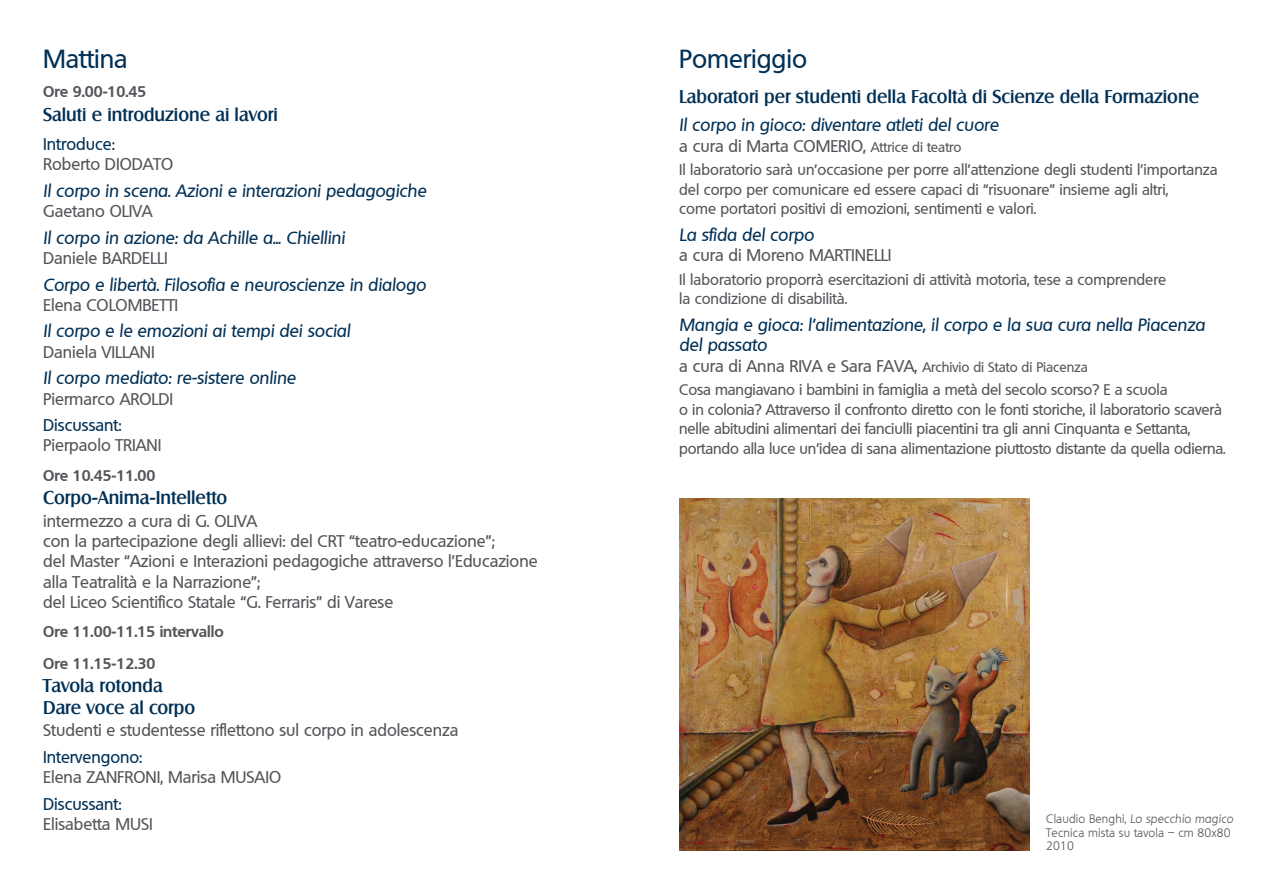
<style>
.page{position:relative;width:1276px;height:893px;background:#fff}
.page>*{position:absolute;margin:0;border:0;box-sizing:border-box;transform-origin:0 0}
.Titolo_3{font:500 25.5px "Quebec";color:#003056}
.Titolo_2{font:500 18px/21.6px "Salzburg";color:#003056}
.Titolo_4{font:italic 500 17.25px/20.2px "Quebec";color:#003056}
.professore{font:500 16.5px/20.2px "Quebec";color:#54555a}
.professore-2{font:500 16.5px "Quebec";color:#003056}
.Testo{font:500 15px/19.5px "Quebec";letter-spacing:-.01em;color:#54555a}
.ora{font:700 15px "Quebec";color:#54555a}
.Info{font:300 12px/13.5px "Quebec";letter-spacing:.01em;color:#54555a}
.s1{font-size:13.5px}
.s2{font-style:italic}
</style>
<div class="page">
<img style="left:679px;top:498px;width:350px;height:352px">
<p class="Titolo_3" style="left:43px;top:43px;width:86px">Mattina</p>
<p class="ora" style="left:43px;top:82px;width:105px">Ore 9.00-10.45</p>
<p class="Titolo_2" style="left:43px;top:104px;width:236px">Saluti e introduzione ai lavori</p>
<p class="professore-2" style="left:43px;top:133px;width:73px">Introduce:</p>
<p class="professore" style="left:43px;top:154px;width:132px">Roberto DIODATO</p>
<p class="Titolo_4" style="left:43px;top:180px;width:385px">Il corpo in scena. Azioni e interazioni pedagogiche</p>
<p class="professore" style="left:43px;top:201px;width:111px">Gaetano OLIVA</p>
<p class="Titolo_4" style="left:43px;top:227px;width:303px">Il corpo in azione: da Achille a... Chiellini</p>
<p class="professore" style="left:43px;top:248px;width:126px">Daniele BARDELLI</p>
<p class="Titolo_4" style="left:43px;top:274px;width:384px">Corpo e libertà. Filosofia e neuroscienze in dialogo</p>
<p class="professore" style="left:43px;top:295px;width:137px">Elena COLOMBETTI</p>
<p class="Titolo_4" style="left:43px;top:321px;width:309px">Il corpo e le emozioni ai tempi dei social</p>
<p class="professore" style="left:43px;top:341px;width:113px">Daniela VILLANI</p>
<p class="Titolo_4" style="left:43px;top:368px;width:254px">Il corpo mediato: re-sistere online</p>
<p class="professore" style="left:43px;top:388px;width:132px">Piermarco AROLDI</p>
<p class="professore-2" style="left:43px;top:415px;width:80px">Discussant:</p>
<p class="professore" style="left:43px;top:435px;width:120px">Pierpaolo TRIANI</p>
<p class="ora" style="left:43px;top:465px;width:114px">Ore 10.45-11.00</p>
<p class="Titolo_2" style="left:43px;top:487px;width:186px">Corpo-Anima-Intelletto</p>
<p class="professore" style="left:43px;top:511px;width:496px">intermezzo a cura di G. OLIVA<br>con la partecipazione degli allievi: del CRT “teatro-educazione”;<br>del Master “Azioni e Interazioni pedagogiche attraverso l’Educazione alla Teatralità e la Narrazione”;<br>del Liceo Scientifico Statale “G. Ferraris” di Varese</p>
<p class="ora" style="left:43px;top:622px;width:182px">Ore 11.00-11.15 intervallo</p>
<p class="ora" style="left:43px;top:653px;width:114px">Ore 11.15-12.30</p>
<p class="Titolo_2" style="left:43px;top:675px;width:153px">Tavola rotonda<br>Dare voce al corpo</p>
<p class="professore" style="left:43px;top:720px;width:417px">Studenti e studentesse riflettono sul corpo in adolescenza</p>
<p class="professore-2" style="left:43px;top:746px;width:101px">Intervengono:</p>
<p class="professore" style="left:43px;top:767px;width:239px">Elena ZANFRONI, Marisa MUSAIO</p>
<p class="professore-2" style="left:43px;top:793px;width:80px">Discussant:</p>
<p class="professore" style="left:43px;top:814px;width:111px">Elisabetta MUSI</p>
<p class="Titolo_3" style="left:679px;top:43px;width:129px">Pomeriggio</p>
<p class="Titolo_2" style="left:679px;top:85px;width:521px">Laboratori per studenti della Facoltà di Scienze della Formazione</p>
<p class="Titolo_4" style="left:679px;top:115px;width:321px">Il corpo in gioco: diventare atleti del cuore</p>
<p class="professore" style="left:679px;top:135px;width:284px">a cura di Marta COMERIO, <span class="s1">Attrice di teatro</span></p>
<p class="Testo" style="left:679px;top:160px;width:540px">Il laboratorio sarà un’occasione per porre all’attenzione degli studenti l’importanza del corpo per comunicare ed essere capaci di “risuonare” insieme agli altri,<br>come portatori positivi di emozioni, sentimenti e valori.</p>
<p class="Titolo_4" style="left:679px;top:224px;width:136px">La sfida del corpo</p>
<p class="professore" style="left:679px;top:245px;width:214px">a cura di Moreno MARTINELLI</p>
<p class="Testo" style="left:679px;top:270px;width:488px">Il laboratorio proporrà esercitazioni di attività motoria, tese a comprendere la condizione di disabilità.</p>
<p class="Titolo_4" style="left:679px;top:315px;width:527px">Mangia e gioca: l’alimentazione, il corpo e la sua cura nella Piacenza del passato</p>
<p class="professore" style="left:679px;top:355px;width:410px">a cura di Anna RIVA e Sara FAVA, <span class="s1">Archivio di Stato di Piacenza</span></p>
<p class="Testo" style="left:679px;top:380px;width:548px">Cosa mangiavano i bambini in famiglia a metà del secolo scorso? E a scuola<br>o in colonia? Attraverso il confronto diretto con le fonti storiche, il laboratorio scaverà nelle abitudini alimentari dei fanciulli piacentini tra gli anni Cinquanta e Settanta, portando alla luce un’idea di sana alimentazione piuttosto distante da quella odierna.</p>
<p class="Info" style="left:1046px;top:812px;width:189px">Claudio Benghi, <span class="s2">Lo specchio magico<br></span>Tecnica mista su tavola – cm 80x80<br>2010</p>
</div>
